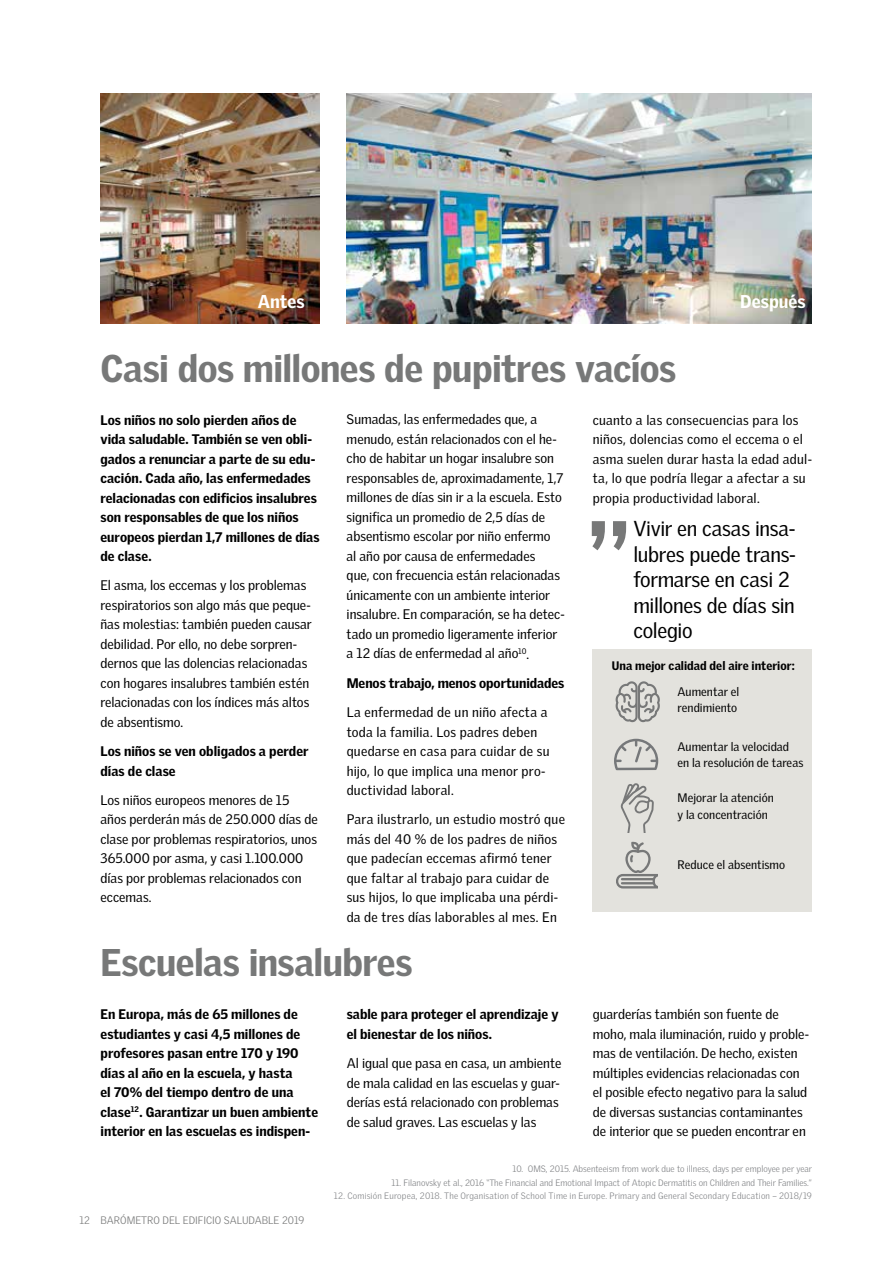
<style>
.page{position:relative;width:893px;height:1263px;background:#fff}
.page>*{position:absolute;margin:0;border:0;box-sizing:border-box;transform-origin:0 0}
.t1{font:700 106.5px "Century Gothic";color:#777878}
.t2{font:900 37.5px "Velux Gothic";letter-spacing:-.015em;color:#777878}
.t3{font:21px/25.5px "Velux Gothic";letter-spacing:-.015em;color:#000}
.t4{font:900 18px "Velux Gothic";color:#fff}
.t5{font:13.5px/19.5px "Velux Gothic";color:#000}
.t6{font:900 13.5px/19.5px "Velux Gothic";color:#000}
.t7{font:13.5px/19.5px "Velux Gothic";letter-spacing:.02em;color:#000}
.t8{font:12px/16.5px "Velux Gothic";letter-spacing:.005em;color:#000}
.t9{font:900 12px "Velux Gothic";letter-spacing:.005em;color:#000}
.t10{font:300 10.5px "Velux Gothic";color:#777878}
.t11{font:300 9px "Velux Gothic";color:#808285}
.t12{font:300 9px "Velux Gothic";letter-spacing:.025em;color:#828487}
</style>
<div class="page">
<img style="left:100px;top:93px;width:220px;height:230px">
<img style="left:347px;top:93px;width:465px;height:230px">
<div style="left:593px;top:650px;width:219px;height:262px;background:#e3e2dd"></div>
<svg style="left:617px;top:841px;width:40px;height:47px"></svg>
<svg style="left:620px;top:783px;width:34px;height:49px"></svg>
<svg style="left:616px;top:681px;width:44px;height:41px"></svg>
<svg style="left:614px;top:739px;width:44px;height:31px"></svg>
<h3 class="t4" style="left:258px;top:290px;width:48px">Antes</h3>
<h3 class="t4" style="left:740px;top:290px;width:67px">Después</h3>
<h2 class="t2" style="left:101px;top:345px;width:577px">Casi dos millones de pupitres vacíos</h2>
<p class="t6" style="left:100px;top:410px;width:221px">Los niños no solo pierden años de vida saludable. También se ven obli&shy;gados a renunciar a parte de su edu&shy;cación. Cada año, las enfermedades relacionadas con edificios insalubres son responsables de que los niños europeos pierdan 1,7 millones de días de clase.</p>
<p class="t5" style="left:100px;top:575px;width:213px">El asma, los eccemas y los problemas respiratorios son algo más que peque&shy;ñas molestias: también pueden causar debilidad. Por ello, no debe sorpren&shy;dernos que las dolencias relacionadas con hogares insalubres también estén relacionadas con los índices más altos de absentismo.</p>
<p class="t6" style="left:100px;top:741px;width:209px">Los niños se ven obligados a perder días de clase</p>
<p class="t5" style="left:100px;top:790px;width:219px">Los niños europeos menores de 15 años perderán más de 250.000 días de clase por problemas respiratorios, unos<br>365.000 por asma, y casi 1.100.000 días por problemas relacionados con eccemas.</p>
<p class="t5" style="left:347px;top:410px;width:220px">Sumadas, las enfermedades que, a menudo, están relacionados con el he&shy;cho de habitar un hogar insalubre son responsables de, aproximadamente, 1,7 millones de días sin ir a la escuela. Esto significa un promedio de 2,5 días de absentismo escolar por niño enfermo<br>al año por causa de enfermedades<br>que, con frecuencia están relacionadas únicamente con un ambiente interior insalubre. En comparación, se ha detec&shy;tado un promedio ligeramente inferior a 12 días de enfermedad al año<sup>10</sup>.</p>
<p class="t6" style="left:347px;top:673px;width:219px">Menos trabajo, menos oportunidades</p>
<p class="t7" style="left:347px;top:702px;width:204px">La enfermedad de un niño afecta a toda la familia. Los padres deben quedarse en casa para cuidar de su hijo, lo que implica una menor pro&shy;ductividad laboral.</p>
<p class="t7" style="left:347px;top:810px;width:220px">Para ilustrarlo, un estudio mostró que más del 40 % de los padres de niños que padecían eccemas afirmó tener que faltar al trabajo para cuidar de sus hijos, lo que implicaba una pérdi&shy;da de tres días laborables al mes. En</p>
<p class="t7" style="left:593px;top:410px;width:221px">cuanto a las consecuencias para los niños, dolencias como el eccema o el asma suelen durar hasta la edad adul&shy;ta, lo que podría llegar a afectar a su propia productividad laboral.</p>
<h1 class="t1" style="left:583px;top:480px;width:53px">”</h1>
<h3 class="t3" style="left:633px;top:515px;width:164px">Vivir en casas insa&shy;lubres puede trans&shy;formarse en casi 2 millones de días sin colegio</h3>
<p class="t9" style="left:612px;top:658px;width:184px">Una mejor calidad del aire interior:</p>
<p class="t8" style="left:678px;top:683px;width:63px">Aumentar el rendimiento</p>
<p class="t8" style="left:678px;top:738px;width:127px">Aumentar la velocidad en la resolución de tareas</p>
<p class="t8" style="left:678px;top:790px;width:98px">Mejorar la atención y la concentración</p>
<p class="t8" style="left:678px;top:857px;width:109px">Reduce el absentismo</p>
<h2 class="t2" style="left:101px;top:938px;width:313px">Escuelas insalubres</h2>
<p class="t6" style="left:101px;top:1005px;width:219px">En Europa, más de 65 millones de estudiantes y casi 4,5 millones de profesores pasan entre 170 y 190 días al año en la escuela, y hasta<br>el 70% del tiempo dentro de una clase<sup>12</sup>. Garantizar un buen ambiente interior en las escuelas es indispen-</p>
<p class="t6" style="left:347px;top:1005px;width:213px">sable para proteger el aprendizaje y el bienestar de los niños.</p>
<p class="t5" style="left:347px;top:1053px;width:216px">Al igual que pasa en casa, un ambiente de mala calidad en las escuelas y guar&shy;derías está relacionado con problemas de salud graves. Las escuelas y las</p>
<p class="t5" style="left:593px;top:1005px;width:218px">guarderías también son fuente de moho, mala iluminación, ruido y proble&shy;mas de ventilación. De hecho, existen múltiples evidencias relacionadas con el posible efecto negativo para la salud de diversas sustancias contaminantes de interior que se pueden encontrar en</p>
<p class="t10" style="left:80px;top:1214px;width:226px">12 BARÓMETRO DEL EDIFICIO SALUDABLE 2019</p>
<p class="t11" style="left:513px;top:1164px;width:301px">10. OMS, 2015. Absenteeism from work due to illness, days per employee per year</p>
<p class="t11" style="left:391px;top:1177px;width:422px">11. Filanovsky et al., 2016 “The Financial and Emotional Impact of Atopic Dermatitis on Children and Their Families.”</p>
<p class="t12" style="left:334px;top:1191px;width:480px">12. Comisión Europea, 2018. The Organisation of School Time in Europe. Primary and General Secondary Education – 2018/19</p>
</div>
